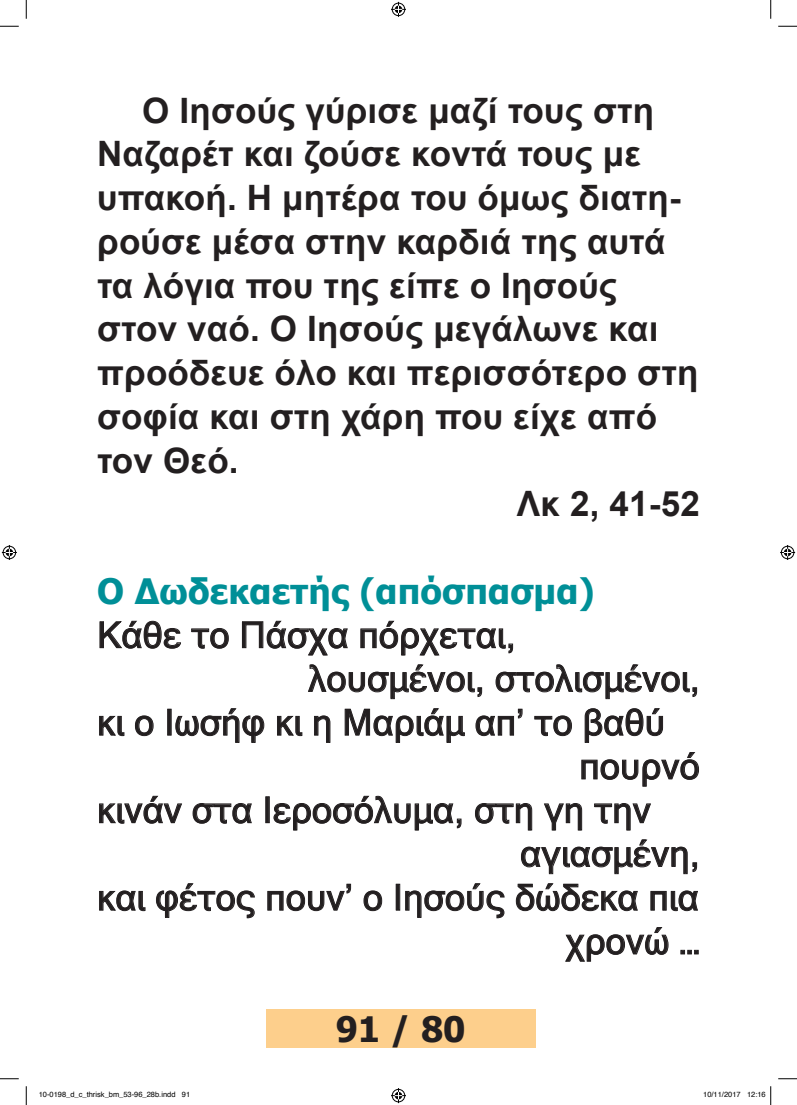
<style>
.page{position:relative;width:797px;height:1105px;background:#fff}
.page>*{position:absolute;margin:0;border:0;box-sizing:border-box;transform-origin:0 0}
.t1{font:36.25px "Microsoft Sans Serif";letter-spacing:.005em;color:#231f20}
.t2{font:700 35px "Arial";letter-spacing:.005em;color:#231f20}
.t3{font:700 35px "Tahoma";letter-spacing:.005em;color:#008f97}
.t4{font:700 35px "Tahoma";color:#231f20}
.t5{font:7.5px "Helvetica";color:#000}
</style>
<div class="page">
<div style="left:266px;top:1009px;width:269px;height:39px;background:#fdcf8c"></div>
<svg style="left:100px;top:621px;width:81px;height:28px"></svg>
<svg style="left:191px;top:628px;width:38px;height:21px"></svg>
<svg style="left:242px;top:621px;width:106px;height:34px"></svg>
<svg style="left:360px;top:621px;width:153px;height:34px"></svg>
<svg style="left:308px;top:664px;width:174px;height:35px"></svg>
<svg style="left:495px;top:664px;width:202px;height:35px"></svg>
<svg style="left:99px;top:716px;width:25px;height:20px"></svg>
<svg style="left:135px;top:715px;width:19px;height:21px"></svg>
<div style="left:167px;top:709px;width:4px;height:26px;border:1px solid #231f20"></div>
<svg style="left:175px;top:708px;width:89px;height:35px"></svg>
<svg style="left:277px;top:716px;width:25px;height:20px"></svg>
<svg style="left:314px;top:715px;width:16px;height:28px"></svg>
<svg style="left:345px;top:708px;width:120px;height:35px"></svg>
<svg style="left:475px;top:709px;width:47px;height:27px"></svg>
<svg style="left:534px;top:715px;width:38px;height:21px"></svg>
<svg style="left:584px;top:708px;width:79px;height:35px"></svg>
<svg style="left:581px;top:752px;width:118px;height:35px"></svg>
<svg style="left:99px;top:796px;width:83px;height:28px"></svg>
<svg style="left:193px;top:803px;width:59px;height:21px"></svg>
<svg style="left:273px;top:796px;width:188px;height:34px"></svg>
<svg style="left:475px;top:803px;width:57px;height:27px"></svg>
<svg style="left:544px;top:803px;width:38px;height:27px"></svg>
<svg style="left:594px;top:803px;width:57px;height:27px"></svg>
<svg style="left:521px;top:839px;width:176px;height:35px"></svg>
<svg style="left:99px;top:890px;width:47px;height:21px"></svg>
<svg style="left:156px;top:883px;width:99px;height:35px"></svg>
<svg style="left:267px;top:884px;width:84px;height:27px"></svg>
<svg style="left:363px;top:890px;width:19px;height:21px"></svg>
<div style="left:396px;top:884px;width:4px;height:26px;border:1px solid #231f20"></div>
<svg style="left:405px;top:883px;width:99px;height:35px"></svg>
<svg style="left:516px;top:883px;width:122px;height:28px"></svg>
<svg style="left:650px;top:890px;width:48px;height:21px"></svg>
<svg style="left:565px;top:927px;width:103px;height:35px"></svg>
<svg style="left:680px;top:950px;width:18px;height:4px"></svg>
<svg style="left:0;top:25px;width:19px;height:2px"></svg>
<svg style="left:778px;top:25px;width:19px;height:2px"></svg>
<svg style="left:0;top:1078px;width:19px;height:1px"></svg>
<svg style="left:778px;top:1078px;width:19px;height:1px"></svg>
<svg style="left:25px;top:0;width:2px;height:19px"></svg>
<svg style="left:25px;top:1086px;width:2px;height:19px"></svg>
<svg style="left:770px;top:0;width:1px;height:19px"></svg>
<svg style="left:391px;top:2px;width:15px;height:15px"></svg>
<svg style="left:391px;top:1088px;width:15px;height:15px"></svg>
<svg style="left:2px;top:545px;width:15px;height:15px"></svg>
<svg style="left:780px;top:545px;width:15px;height:15px"></svg>
<svg style="left:770px;top:1086px;width:1px;height:19px"></svg>
<p class="t2" style="left:142px;top:87px;width:513px">Ο Ιησούς γύρισε μαζί τους στη</p>
<p class="t2" style="left:97px;top:131px;width:545px">Ναζαρέτ και ζούσε κοντά τους με</p>
<p class="t2" style="left:97px;top:174px;width:585px">υπακοή. Η μητέρα του όμως διατη-</p>
<p class="t2" style="left:97px;top:218px;width:570px">ρούσε μέσα στην καρδιά της αυτά</p>
<p class="t2" style="left:97px;top:262px;width:521px">τα λόγια που της είπε ο Ιησούς</p>
<p class="t2" style="left:97px;top:306px;width:563px">στον ναό. Ο Ιησούς μεγάλωνε και</p>
<p class="t2" style="left:97px;top:349px;width:603px">προόδευε όλο και περισσότερο στη</p>
<p class="t2" style="left:97px;top:393px;width:561px">σοφία και στη χάρη που είχε από</p>
<p class="t2" style="left:97px;top:437px;width:143px">τον Θεό.</p>
<p class="t2" style="left:517px;top:481px;width:184px">Λκ 2, 41-52</p>
<p class="t3" style="left:97px;top:567px;width:499px">Ο Δωδεκαετής (απόσπασμα)</p>
<p class="t1" style="left:97px;top:614px;width:420px">Κάθε το Πάσχα πόρχεται,</p>
<p class="t1" style="left:308px;top:658px;width:393px">λουσμένοι, στολισμένοι,</p>
<p class="t1" style="left:97px;top:702px;width:569px">κι ο Ιωσήφ κι η Μαριάμ απ’ το βαθύ</p>
<p class="t1" style="left:579px;top:745px;width:122px">πουρνό</p>
<p class="t1" style="left:97px;top:789px;width:555px">κινάν στα Ιεροσόλυμα, στη γη την</p>
<p class="t1" style="left:520px;top:833px;width:181px">αγιασμένη,</p>
<p class="t1" style="left:97px;top:877px;width:603px">και φέτος πουν’ ο Ιησούς δώδεκα πια</p>
<p class="t1" style="left:565px;top:920px;width:136px">χρονώ …</p>
<p class="t4" style="left:335px;top:1004px;width:131px">91 / 80</p>
<p class="t5" style="left:39px;top:1089px;width:153px">10-0198_d_c_thrisk_bm_53-96_28b.indd 91</p>
<p class="t5" style="left:703px;top:1089px;width:64px">10/11/2017 12:16</p>
</div>
